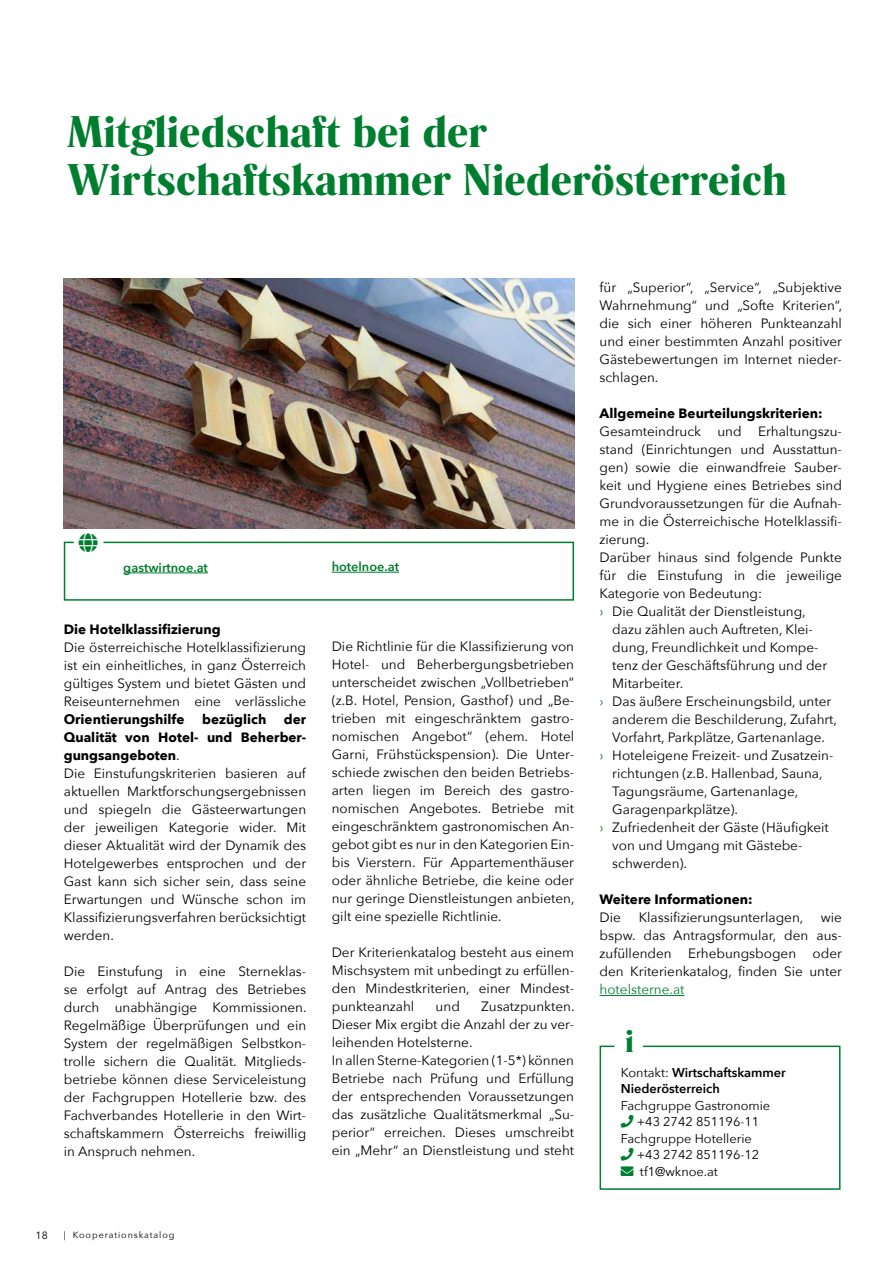
<style>
.page{position:relative;width:893px;height:1263px;background:#fff}
.page>*{position:absolute;margin:0;border:0;box-sizing:border-box;transform-origin:0 0}
.t1{font:900 42px/48px "Rando Display";color:#007e2f}
.t2{font:900 30px "Rando Display";color:#007e2f}
.t3{font:13.5px/18px "Avenir Next";color:#000;text-align:justify}
.t4{font:700 13.5px "Avenir Next";color:#000}
.t5{font:13.5px "Avenir Next";color:#007e2f}
.t6{font:12.75px "Avenir Next";color:#000}
.t7{font:600 12.75px/16.5px "Avenir Next";color:#000}
.t8{font:600 12.75px "Avenir Next";color:#007e2f}
.t9{font:10.5px "Avenir Next";color:#000}
.t10{font:9px "Avenir Next";letter-spacing:.1em;color:#000}
.s1{font-weight:700}
.s2{color:#007e2f}
.s3{font-weight:400}
</style>
<div class="page">
<hr style="left:600px;top:995px;width:84px;height:1px;background:#007e2f">
<img style="left:64px;top:279px;width:510px;height:249px">
<svg style="left:599px;top:1045px;width:242px;height:145px"></svg>
<svg style="left:63px;top:541px;width:512px;height:60px"></svg>
<h1 class="t1" style="left:67px;top:106px;width:722px">Mitgliedschaft bei der<br>Wirtschaftskammer Niederösterreich</h1>
<p class="t8" style="left:123px;top:557px;width:86px">gastwirtnoe.at</p>
<p class="t8" style="left:332px;top:556px;width:69px">hotelnoe.at</p>
<p class="t4" style="left:64px;top:617px;width:159px">Die Hotelklassifizierung</p>
<p class="t3" style="left:64px;top:637px;width:244px">Die österreichische Hotelklassifizierung ist ein einheitliches, in ganz Österreich gültiges System und bietet Gästen und Reiseunternehmen eine verlässliche</p>
<p class="t4" style="left:64px;top:707px;width:122px">Orientierungshilfe</p>
<p class="t4" style="left:202px;top:707px;width:66px">bezüglich</p>
<p class="t3" style="left:64px;top:709px;width:244px;text-align:left;text-indent:220px"><span class="s1">der<br>Qualität von Hotel- und Beherber&shy;gungsangeboten</span>.<br>Die Einstufungskriterien basieren auf aktuellen Marktforschungsergebnissen und spiegeln die Gästeerwartungen der jeweiligen Kategorie wider. Mit dieser Aktualität wird der Dynamik des<br>Hotelgewerbes entsprochen und der<br>Gast kann sich sicher sein, dass seine<br>Erwartungen und Wünsche schon im<br>Klassifizierungsverfahren berücksichtigt werden.</p>
<p class="t3" style="left:64px;top:961px;width:244px">Die Einstufung in eine Sterneklas&shy;se erfolgt auf Antrag des Betriebes durch unabhängige Kommissionen.<br>Regelmäßige Überprüfungen und ein System der regelmäßigen Selbstkon&shy;trolle sichern die Qualität. Mitglieds&shy;betriebe können diese Serviceleistung der Fachgruppen Hotellerie bzw. des Fachverbandes Hotellerie in den Wirt&shy;schaftskammern Österreichs freiwillig in Anspruch nehmen.</p>
<p class="t3" style="left:332px;top:637px;width:244px;text-align:left">Die Richtlinie für die Klassifizierung von Hotel- und Beherbergungsbetrieben unterscheidet zwischen „Vollbetrieben“ (z.B. Hotel, Pension, Gasthof) und „Be&shy;trieben mit eingeschränktem gastro&shy;nomischen Angebot“ (ehem. Hotel Garni, Frühstückspension). Die Unter&shy;schiede zwischen den beiden Betriebs&shy;arten liegen im Bereich des gastro&shy;nomischen Angebotes. Betriebe mit eingeschränktem gastronomischen An&shy;gebot gibt es nur in den Kategorien Ein&shy;bis Vierstern. Für Appartementhäuser oder ähnliche Betriebe, die keine oder nur geringe Dienstleistungen anbieten, gilt eine spezielle Richtlinie.</p>
<p class="t3" style="left:332px;top:943px;width:244px">Der Kriterienkatalog besteht aus einem Mischsystem mit unbedingt zu erfüllen&shy;den Mindestkriterien, einer Mindest&shy;punkteanzahl</p>
<p class="t3" style="left:332px;top:997px;width:244px;text-align:left;text-indent:149px">Zusatzpunkten.<br>Dieser Mix ergibt die Anzahl der zu ver&shy;leihenden Hotelsterne.<br>In allen Sterne-Kategorien (1-5*) können Betriebe nach Prüfung und Erfüllung der entsprechenden Voraussetzungen das zusätzliche Qualitätsmerkmal „Su&shy;perior“ erreichen. Dieses umschreibt ein „Mehr“ an Dienstleistung und steht</p>
<p class="t3" style="left:436px;top:997px;width:26px">und</p>
<p class="t9" style="left:36px;top:1227px;width:14px">18</p>
<p class="t10" style="left:64px;top:1227px;width:112px">| Kooperationskatalog</p>
<p class="t3" style="left:600px;top:278px;width:244px">für „Superior“, „Service“, „Subjektive Wahrnehmung“ und „Softe Kriterien“, die sich einer höheren Punkteanzahl und einer bestimmten Anzahl positiver Gästebewertungen im Internet nieder&shy;schlagen.</p>
<p class="t4" style="left:600px;top:402px;width:225px">Allgemeine Beurteilungskriterien:</p>
<p class="t3" style="left:600px;top:422px;width:244px">Gesamteindruck und Erhaltungszu-</p>
<p class="t3" style="left:600px;top:440px;width:244px">stand (Einrichtungen und Ausstattun-</p>
<p class="t3" style="left:600px;top:458px;width:244px">gen) sowie die einwandfreie Sauber-</p>
<p class="t3" style="left:600px;top:476px;width:244px">keit und Hygiene eines Betriebes sind</p>
<p class="t3" style="left:600px;top:494px;width:244px">Grundvoraussetzungen für die Aufnah-</p>
<p class="t3" style="left:600px;top:512px;width:244px">me in die Österreichische Hotelklassifi-</p>
<p class="t3" style="left:600px;top:530px;width:51px">zierung.</p>
<p class="t3" style="left:600px;top:548px;width:244px">Darüber hinaus sind folgende Punkte</p>
<p class="t3" style="left:600px;top:566px;width:244px">für die Einstufung in die jeweilige</p>
<p class="t3" style="left:600px;top:584px;width:164px">Kategorie von Bedeutung:</p>
<p class="t3" style="left:600px;top:602px;width:208px"><span class="s2">›</span> Die Qualität der Dienstleistung,</p>
<p class="t3" style="left:612px;top:620px;width:202px">dazu zählen auch Auftreten, Klei-</p>
<p class="t3" style="left:612px;top:638px;width:208px">dung, Freundlichkeit und Kompe-</p>
<p class="t3" style="left:612px;top:656px;width:216px">tenz der Geschäftsführung und der</p>
<p class="t3" style="left:612px;top:674px;width:73px">Mitarbeiter.</p>
<p class="t3" style="left:600px;top:692px;width:233px"><span class="s2">›</span> Das äußere Erscheinungsbild, unter</p>
<p class="t3" style="left:612px;top:710px;width:226px">anderem die Beschilderung, Zufahrt,</p>
<p class="t3" style="left:612px;top:728px;width:214px">Vorfahrt, Parkplätze, Gartenanlage.</p>
<p class="t3" style="left:600px;top:746px;width:235px"><span class="s2">›</span> Hoteleigene Freizeit- und Zusatzein-</p>
<p class="t3" style="left:612px;top:764px;width:212px">richtungen (z.B. Hallenbad, Sauna,</p>
<p class="t3" style="left:612px;top:782px;width:187px">Tagungsräume, Gartenanlage,</p>
<p class="t3" style="left:612px;top:800px;width:127px">Garagenparkplätze).</p>
<p class="t3" style="left:600px;top:818px;width:231px"><span class="s2">›</span> Zufriedenheit der Gäste (Häufigkeit</p>
<p class="t3" style="left:612px;top:836px;width:192px">von und Umgang mit Gästebe-</p>
<p class="t3" style="left:612px;top:854px;width:76px">schwerden).</p>
<p class="t4" style="left:600px;top:888px;width:155px">Weitere Informationen:</p>
<p class="t3" style="left:600px;top:908px;width:23px">Die</p>
<p class="t3" style="left:639px;top:908px;width:166px">Klassifizierungsunterlagen,</p>
<p class="t3" style="left:600px;top:908px;width:244px;text-indent:221px">wie bspw. das Antragsformular, den aus&shy;zufüllenden Erhebungsbogen oder den Kriterienkatalog, finden Sie unter</p>
<p class="t5" style="left:599px;top:978px;width:86px">hotelsterne.at</p>
<h2 class="t2" style="left:625px;top:1019px;width:10px">i</h2>
<p class="t7" style="left:621px;top:1063px;width:167px"><span class="s3">Kontakt:</span> Wirtschaftskammer<br>Niederösterreich</p>
<p class="t6" style="left:621px;top:1094px;width:151px">Fachgruppe Gastronomie</p>
<p class="t6" style="left:637px;top:1111px;width:124px">+43 2742 851196-11</p>
<p class="t6" style="left:621px;top:1127px;width:132px">Fachgruppe Hotellerie</p>
<p class="t6" style="left:637px;top:1144px;width:124px">+43 2742 851196-12</p>
<p class="t6" style="left:621px;top:1160px;width:99px"><span class="s2">→</span> tf1@wknoe.at</p>
</div>
